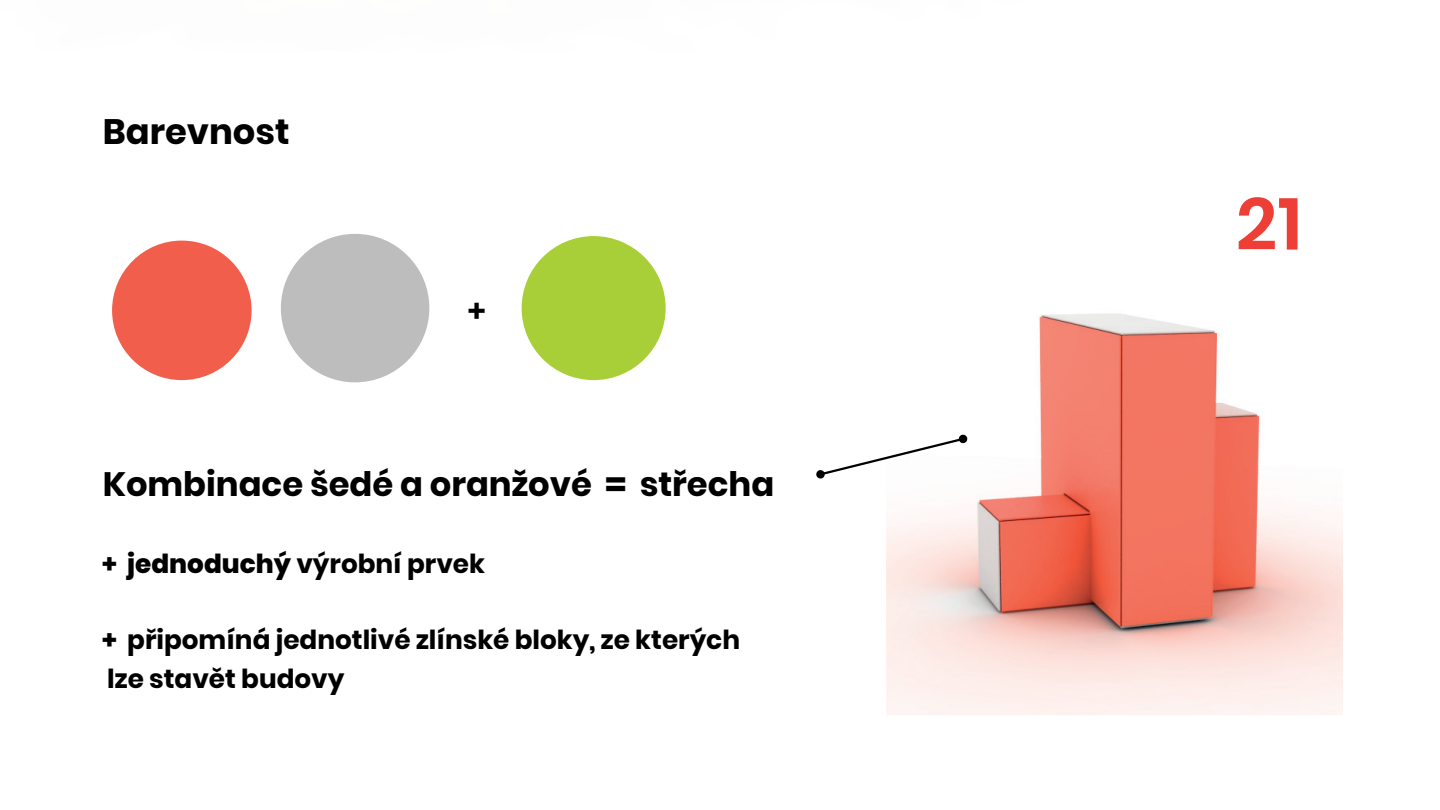
<style>
.page{position:relative;width:1440px;height:810px;background:#fff}
.page>*{position:absolute;margin:0;border:0;box-sizing:border-box;transform-origin:0 0}
.t1{font:35.25px "Poppins";color:#000001}
.t2{font:33.75px "Poppins";color:#000001}
.t3{font:600 31.5px "Poppins";color:#000001}
.t4{font:26.25px/38.2px "Poppins";color:#000001}
.s1{font-weight:800}
</style>
<div class="page">
<div style="left:112px;top:241px;width:140px;height:139px;background:#f15e4b;border-radius:50%"></div>
<div style="left:522px;top:236px;width:144px;height:144px;background:#a9cf38;border-radius:50%"></div>
<div style="left:281px;top:234px;width:148px;height:148px;background:#bebdbd;border-radius:50%"></div>
<img style="left:886px;top:241px;width:457px;height:474px">
<img style="left:1239px;top:197px;width:59px;height:53px">
<svg style="left:816px;top:434px;width:152px;height:45px"></svg>
<h1 class="t1" style="left:103px;top:111px;width:188px">Barevnost</h1>
<p class="t3" style="left:468px;top:293px;width:19px">+</p>
<p class="t2" style="left:103px;top:465px;width:673px">Kombinace šedé a oranžové = střecha</p>
<p class="t4" style="left:102px;top:545px;width:385px">+ <span class="s1">jednoduchý</span> výrobní prvek</p>
<p class="t4" style="left:102px;top:621px;width:640px">+ připomíná jednotlivé zlínské bloky, ze kterých lze stavět budovy</p>
</div>
